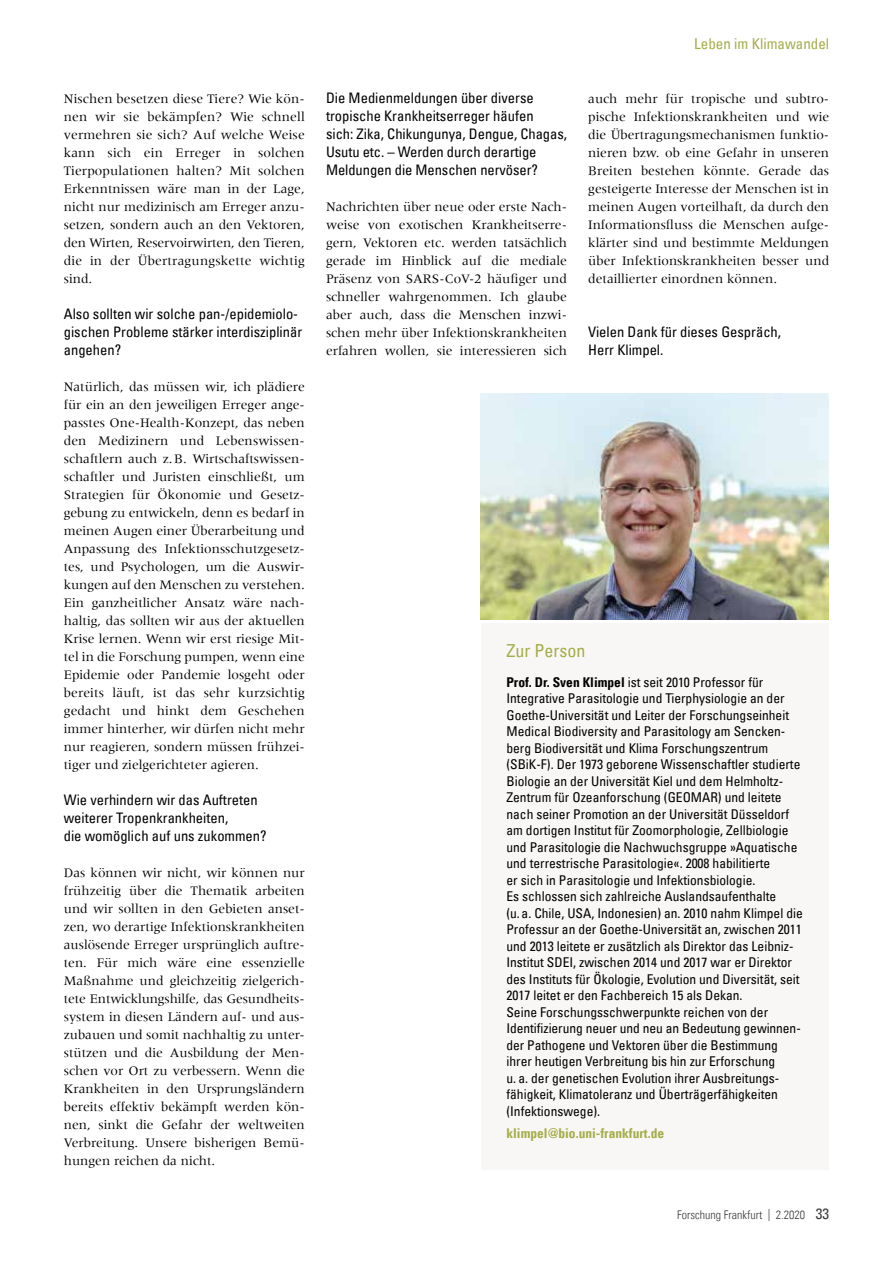
<style>
.page{position:relative;width:893px;height:1263px;background:#fff}
.page>*{position:absolute;margin:0;border:0;box-sizing:border-box;transform-origin:0 0}
.t1{font:condensed 18px "Univers Com 57";color:#a4ad4a}
.t2{font:condensed 15px "Univers Com 57";color:#a4ad4a}
.t3{font:condensed 14.55px/18px "Univers Com 57";color:#000}
.t4{font:13.5px/18px "Meridien";color:#000;text-align:justify}
.t5{font:condensed 13.5px/16.5px "Univers Com 57";color:#000}
.t6{font:13.5px "Univers Com 67 Bold Cond";color:#a4ad4a}
.t7{font:12px "Univers Com 47 Light Cond";color:#3c3c3b}
.s1{font-family:"Univers Com 67 Bold Cond";font-stretch:normal}
.s2{font-family:"Univers Com 57";font-stretch:condensed;font-size:15px}
</style>
<div class="page">
<div style="left:481px;top:623px;width:348px;height:546px;background:#f9f7f5"></div>
<img style="left:481px;top:393px;width:348px;height:226px">
<p class="t4" style="left:64px;top:90px;width:242px">Nischen besetzen diese Tiere? Wie kön&shy;nen wir sie bekämpfen? Wie schnell vermehren sie sich? Auf welche Weise kann sich ein Erreger in solchen Tierpopulationen halten? Mit solchen Erkenntnissen wäre man in der Lage, nicht nur medizinisch am Erreger anzu&shy;setzen, sondern auch an den Vektoren, den Wirten, Reservoirwirten, den Tieren, die in der Übertragungskette wichtig sind.</p>
<p class="t3" style="left:64px;top:305px;width:240px">Also sollten wir solche pan-/epidemiolo&shy;gischen Probleme stärker interdisziplinär angehen?</p>
<p class="t4" style="left:64px;top:378px;width:242px;text-align:left">Natürlich, das müssen wir, ich plädiere für ein an den jeweiligen Erreger ange&shy;passtes One-Health-Konzept, das neben den Medizinern und Lebenswissen&shy;schaftlern auch z.B. Wirtschaftswissen&shy;schaftler und Juristen einschließt, um Strategien für Ökonomie und Gesetz&shy;gebung zu entwickeln, denn es bedarf in meinen Augen einer Überarbeitung und Anpassung des Infektionsschutzgesetz&shy;tes, und Psychologen, um die Auswir&shy;kungen auf den Menschen zu verstehen.<br>Ein ganzheitlicher Ansatz wäre nach&shy;haltig, das sollten wir aus der aktuellen Krise lernen. Wenn wir erst riesige Mit&shy;tel in die Forschung pumpen, wenn eine Epidemie oder Pandemie losgeht oder bereits läuft, ist das sehr kurzsichtig gedacht und hinkt dem Geschehen immer hinterher, wir dürfen nicht mehr nur reagieren, sondern müssen frühzei&shy;tiger und zielgerichteter agieren.</p>
<p class="t3" style="left:64px;top:791px;width:204px">Wie verhindern wir das Auftreten weiterer Tropenkrankheiten,<br>die womöglich auf uns zukommen?</p>
<p class="t4" style="left:64px;top:864px;width:242px">Das können wir nicht, wir können nur frühzeitig über die Thematik arbeiten und wir sollten in den Gebieten anset&shy;zen, wo derartige Infektionskrankheiten auslösende Erreger ursprünglich auftre&shy;ten. Für mich wäre eine essenzielle Maßnahme und gleichzeitig zielgerich&shy;tete Entwicklungshilfe, das Gesundheits&shy;system in diesen Ländern auf- und aus&shy;zubauen und somit nachhaltig zu unter&shy;stützen und die Ausbildung der Men&shy;schen vor Ort zu verbessern. Wenn die Krankheiten in den Ursprungsländern bereits effektiv bekämpft werden kön&shy;nen, sinkt die Gefahr der weltweiten Verbreitung. Unsere bisherigen Bemü&shy;hungen reichen da nicht.</p>
<p class="t3" style="left:326px;top:89px;width:242px">Die Medienmeldungen über diverse tropische Krankheitserreger häufen<br>sich: Zika, Chikungunya, Dengue, Chagas, Usutu etc. – Werden durch derartige Meldungen die Menschen nervöser?</p>
<p class="t4" style="left:326px;top:198px;width:242px">Nachrichten über neue oder erste Nach&shy;weise von exotischen Krankheitserre&shy;gern, Vektoren etc. werden tatsächlich gerade im Hinblick auf die mediale Präsenz von SARS-CoV-2 häufiger und schneller wahrgenommen. Ich glaube aber auch, dass die Menschen inzwi&shy;schen mehr über Infektionskrankheiten erfahren wollen, sie interessieren sich</p>
<p class="t2" style="left:694px;top:34px;width:136px">Leben im Klimawandel</p>
<p class="t4" style="left:588px;top:90px;width:242px;text-align:left">auch mehr für tropische und subtro&shy;pische Infektionskrankheiten und wie die Übertragungsmechanismen funktio&shy;nieren bzw. ob eine Gefahr in unseren Breiten bestehen könnte. Gerade das gesteigerte Interesse der Menschen ist in meinen Augen vorteilhaft, da durch den Informationsfluss die Menschen aufge&shy;klärter sind und bestimmte Meldungen über Infektionskrankheiten besser und detaillierter einordnen können.</p>
<p class="t3" style="left:588px;top:323px;width:194px">Vielen Dank für dieses Gespräch,<br>Herr Klimpel.</p>
<h1 class="t1" style="left:506px;top:639px;width:80px">Zur Person</h1>
<p class="t5" style="left:506px;top:673px;width:298px"><span class="s1">Prof. Dr. Sven Klimpel</span> ist seit 2010 Professor für Integrative Parasitologie und Tierphysiologie an der Goethe-Universität und Leiter der Forschungseinheit Medical Biodiversity and Parasitology am Sencken&shy;berg Biodiversität und Klima Forschungszentrum (SBiK-F). Der 1973 geborene Wissenschaftler studierte Biologie an der Universität Kiel und dem Helmholtz-Zentrum für Ozeanforschung (GEOMAR) und leitete nach seiner Promotion an der Universität Düsseldorf am dortigen Institut für Zoomorphologie, Zellbiologie und Parasitologie die Nachwuchsgruppe »Aquatische und terrestrische Parasitologie«. 2008 habilitierte<br>er sich in Parasitologie und Infektionsbiologie.<br>Es schlossen sich zahlreiche Auslandsaufenthalte (u.a. Chile, USA, Indonesien) an. 2010 nahm Klimpel die Professur an der Goethe-Universität an, zwischen 2011 und 2013 leitete er zusätzlich als Direktor das Leibniz-Institut SDEI, zwischen 2014 und 2017 war er Direktor des Instituts für Ökologie, Evolution und Diversität, seit 2017 leitet er den Fachbereich 15 als Dekan.<br>Seine Forschungsschwerpunkte reichen von der Identifizierung neuer und neu an Bedeutung gewinnen&shy;der Pathogene und Vektoren über die Bestimmung ihrer heutigen Verbreitung bis hin zur Erforschung<br>u. a. der genetischen Evolution ihrer Ausbreitungs&shy;fähigkeit, Klimatoleranz und Überträgerfähigkeiten (Infektionswege).</p>
<p class="t6" style="left:506px;top:1125px;width:159px">klimpel@bio.uni-frankfurt.de</p>
<p class="t7" style="left:677px;top:1208px;width:153px">Forschung Frankfurt | 2.2020 <span class="s2">33</span></p>
</div>
